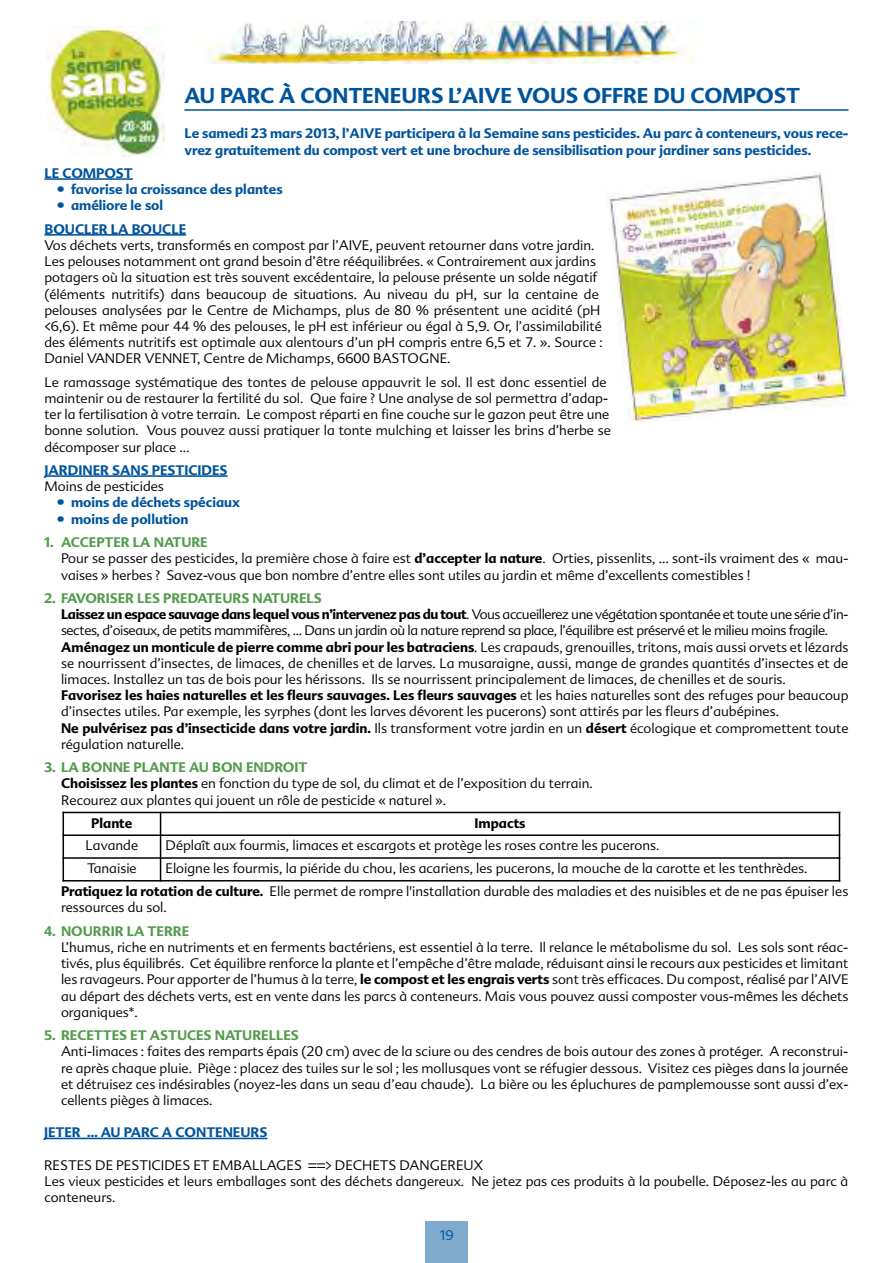
<style>
.page{position:relative;width:893px;height:1263px;background:#fff}
.page>*{position:absolute;margin:0;border:0;box-sizing:border-box;transform-origin:0 0}
.t1{font:700 21px "Advert";color:#00549c}
.t2{font:300 13.5px/16.2px "Advert";color:#000}
.t3{font:700 13.5px/16.2px "Advert";color:#00549c}
.t4{font:700 13.5px "Advert";color:#549b4d}
.t5{font:700 13.5px "Advert";color:#000}
.t6{font:300 13.5px "Advert";color:#00549c}
.s1{font-weight:700;color:#549b4d}
.s2{font-weight:700}
</style>
<div class="page">
<img style="left:209px;top:21px;width:478px;height:43px">
<div style="left:425px;top:1220px;width:43px;height:43px;background:#80a9ce"></div>
<hr style="left:184px;top:109px;width:664px;height:2px;background:#00549c">
<hr style="left:44px;top:178px;width:89px;height:2px;background:#00549c">
<hr style="left:44px;top:234px;width:142px;height:2px;background:#00549c">
<hr style="left:44px;top:475px;width:184px;height:2px;background:#00549c">
<hr style="left:44px;top:1138px;width:223px;height:1px;background:#00549c">
<hr style="left:63px;top:812px;width:1px;height:69px;background:#000">
<hr style="left:160px;top:812px;width:1px;height:69px;background:#000">
<hr style="left:839px;top:812px;width:1px;height:69px;background:#000">
<hr style="left:63px;top:812px;width:777px;height:1px;background:#000">
<hr style="left:63px;top:834px;width:777px;height:2px;background:#000">
<hr style="left:63px;top:857px;width:777px;height:2px;background:#000">
<hr style="left:63px;top:880px;width:777px;height:1px;background:#000">
<img style="left:47px;top:26px;width:117px;height:130px">
<img style="left:607px;top:172px;width:241px;height:252px">
<h1 class="t1" style="left:184px;top:83px;width:617px">AU PARC À CONTENEURS L’AIVE VOUS OFFRE DU COMPOST</h1>
<p class="t3" style="left:184px;top:126px;width:666px">Le samedi 23 mars 2013, l’AIVE participera à la Semaine sans pesticides. Au parc à conteneurs, vous rece&shy;vrez gratuitement du compost vert et une brochure de sensibilisation pour jardiner sans pesticides.</p>
<p class="t3" style="left:44px;top:165px;width:90px">LE COMPOST</p>
<p class="t3" style="left:57px;top:181px;width:227px">• favorise la croissance des plantes</p>
<p class="t3" style="left:44px;top:194px;width:143px;line-height:23.4px;text-indent:13px">• améliore le sol<br>BOUCLER LA BOUCLE</p>
<p class="t2" style="left:44px;top:237px;width:560px">Vos déchets verts, transformés en compost par l’AIVE, peuvent retourner dans votre jardin.<br>Les pelouses notamment ont grand besoin d’être rééquilibrées. « Contrairement aux jardins potagers où la situation est très souvent excédentaire, la pelouse présente un solde négatif (éléments nutritifs) dans beaucoup de situations. Au niveau du pH, sur la centaine de pelouses analysées par le Centre de Michamps, plus de 80 % présentent une acidité (pH &lt;6,6). Et même pour 44 % des pelouses, le pH est inférieur ou égal à 5,9. Or, l’assimilabilité des éléments nutritifs est optimale aux alentours d’un pH compris entre 6,5 et 7. ». Source :<br>Daniel VANDER VENNET, Centre de Michamps, 6600 BASTOGNE.</p>
<p class="t2" style="left:44px;top:374px;width:568px">Le ramassage systématique des tontes de pelouse appauvrit le sol. Il est donc essentiel de maintenir ou de restaurer la fertilité du sol. Que faire ? Une analyse de sol permettra d’adap&shy;ter la fertilisation à votre terrain. Le compost réparti en fine couche sur le gazon peut être une bonne solution. Vous pouvez aussi pratiquer la tonte mulching et laisser les brins d’herbe se décomposer sur place …</p>
<p class="t3" style="left:44px;top:462px;width:185px">JARDINER SANS PESTICIDES</p>
<p class="t2" style="left:44px;top:478px;width:121px">Moins de pesticides</p>
<p class="t3" style="left:57px;top:495px;width:185px">• moins de déchets spéciaux</p>
<p class="t3" style="left:57px;top:511px;width:133px">• moins de pollution</p>
<p class="t2" style="left:61px;top:534px;width:789px;text-indent:-17px"><span class="s1">1. ACCEPTER LA NATURE<br></span>Pour se passer des pesticides, la première chose à faire est <span class="s2">d’accepter la nature</span>. Orties, pissenlits, … sont-ils vraiment des « mau&shy;vaises » herbes ? Savez-vous que bon nombre d’entre elles sont utiles au jardin et même d’excellents comestibles !</p>
<p class="t2" style="left:61px;top:590px;width:789px;text-indent:-17px"><span class="s1">2. FAVORISER LES PREDATEURS NATURELS<br></span><span class="s2">Laissez un espace sauvage dans lequel vous n’intervenez pas du tout</span>. Vous accueillerez une végétation spontanée et toute une série d’in&shy;sectes, d’oiseaux, de petits mammifères, ... Dans un jardin où la nature reprend sa place, l’équilibre est préservé et le milieu moins fragile.<br><span class="s2">Aménagez un monticule de pierre comme abri pour les batraciens</span>. Les crapauds, grenouilles, tritons, mais aussi orvets et lézards se nourrissent d’insectes, de limaces, de chenilles et de larves. La musaraigne, aussi, mange de grandes quantités d’insectes et de limaces. Installez un tas de bois pour les hérissons. Ils se nourrissent principalement de limaces, de chenilles et de souris.<br><span class="s2">Favorisez les haies naturelles et les fleurs sauvages. Les fleurs sauvages</span> et les haies naturelles sont des refuges pour beaucoup d’insectes utiles. Par exemple, les syrphes (dont les larves dévorent les pucerons) sont attirés par les fleurs d’aubépines.<br><span class="s2">Ne pulvérisez pas d’insecticide dans votre jardin.</span> Ils transforment votre jardin en un <span class="s2">désert</span> écologique et compromettent toute régulation naturelle.</p>
<p class="t2" style="left:61px;top:759px;width:533px;text-indent:-17px"><span class="s1">3. LA BONNE PLANTE AU BON ENDROIT<br></span><span class="s2">Choisissez les plantes</span> en fonction du type de sol, du climat et de l’exposition du terrain.<br>Recourez aux plantes qui jouent un rôle de pesticide « naturel ».</p>
<p class="t5" style="left:91px;top:815px;width:43px">Plante</p>
<p class="t5" style="left:475px;top:815px;width:52px">Impacts</p>
<p class="t2" style="left:86px;top:838px;width:54px">Lavande</p>
<p class="t2" style="left:166px;top:838px;width:495px">Déplaît aux fourmis, limaces et escargots et protège les roses contre les pucerons.</p>
<p class="t2" style="left:87px;top:860px;width:51px">Tanaisie</p>
<p class="t2" style="left:166px;top:860px;width:644px">Eloigne les fourmis, la piéride du chou, les acariens, les pucerons, la mouche de la carotte et les tenthrèdes.</p>
<p class="t2" style="left:61px;top:883px;width:789px"><span class="s2">Pratiquez la rotation de culture.</span> Elle permet de rompre l'installation durable des maladies et des nuisibles et de ne pas épuiser les ressources du sol.</p>
<p class="t4" style="left:44px;top:923px;width:147px">4. NOURRIR LA TERRE</p>
<p class="t2" style="left:61px;top:939px;width:789px;text-align:justify">L’humus, riche en nutriments et en ferments bactériens, est essentiel à la terre. Il relance le métabolisme du sol. Les sols sont réac&shy;tivés, plus équilibrés. Cet équilibre renforce la plante et l’empêche d’être malade, réduisant ainsi le recours aux pesticides et limitant les ravageurs. Pour apporter de l’humus à la terre, <span class="s2">le compost et les engrais verts</span> sont très efficaces. Du compost, réalisé par l’AIVE au départ des déchets verts, est en vente dans les parcs à conteneurs. Mais vous pouvez aussi composter vous-mêmes les déchets organiques*.</p>
<p class="t4" style="left:44px;top:1028px;width:256px">5. RECETTES ET ASTUCES NATURELLES</p>
<p class="t2" style="left:61px;top:1044px;width:789px;text-align:justify">Anti-limaces : faites des remparts épais (20 cm) avec de la sciure ou des cendres de bois autour des zones à protéger. A reconstrui&shy;re après chaque pluie. Piège : placez des tuiles sur le sol ; les mollusques vont se réfugier dessous. Visitez ces pièges dans la journée et détruisez ces indésirables (noyez-les dans un seau d’eau chaude). La bière ou les épluchures de pamplemousse sont aussi d’ex&shy;cellents pièges à limaces.</p>
<p class="t3" style="left:44px;top:1125px;width:225px">JETER … AU PARC A CONTENEURS</p>
<p class="t2" style="left:44px;top:1157px;width:806px">RESTES DE PESTICIDES ET EMBALLAGES ==&gt; DECHETS DANGEREUX<br>Les vieux pesticides et leurs emballages sont des déchets dangereux. Ne jetez pas ces produits à la poubelle. Déposez-les au parc à conteneurs.</p>
<p class="t6" style="left:439px;top:1227px;width:16px">19</p>
</div>
